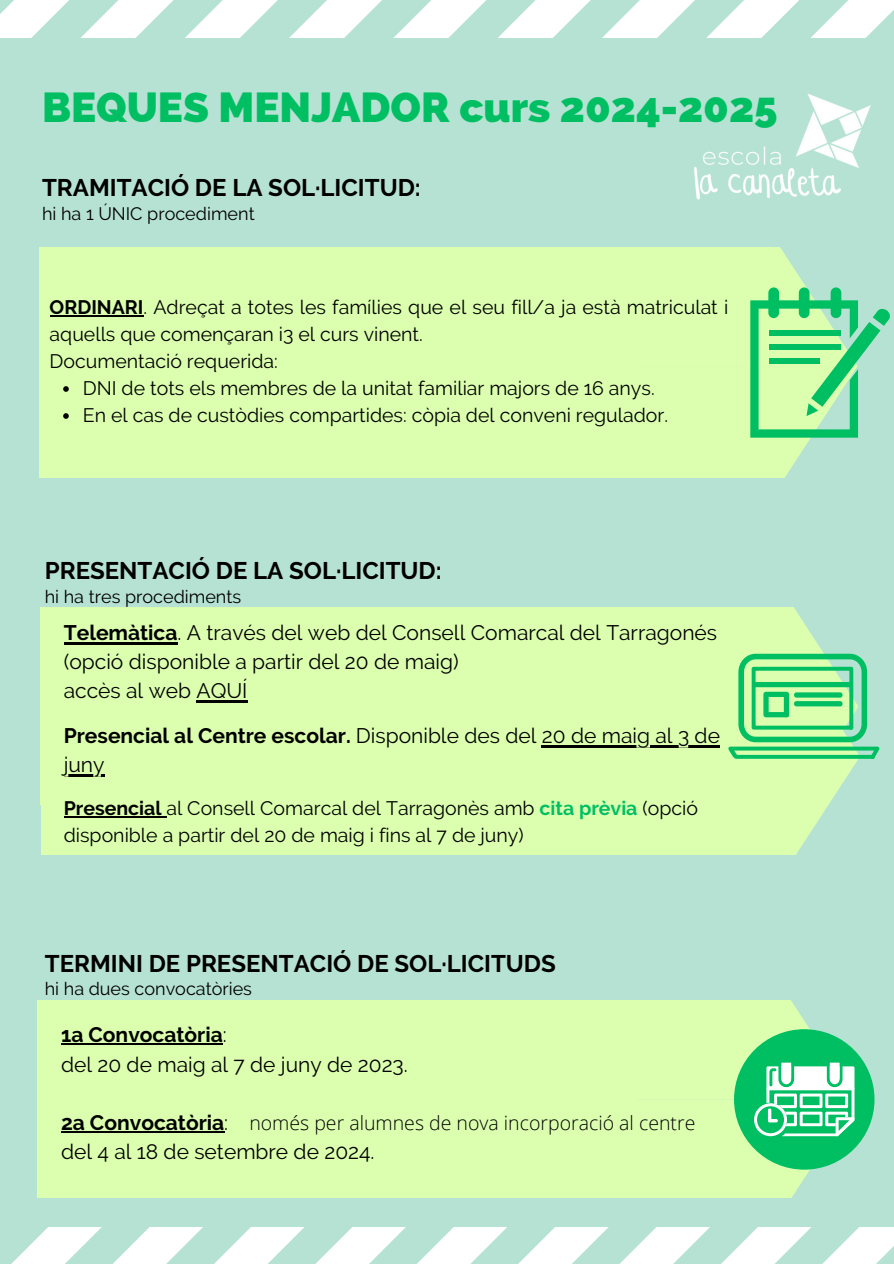
<style>
.page{position:relative;width:894px;height:1264px;background:#fff}
.page>*{position:absolute;margin:0;border:0;box-sizing:border-box;transform-origin:0 0}
.t1{font:800 42px "Raleway";color:#00bf63}
.t2{font:700 24px "Raleway";color:#000}
.t3{font:21px/29px "Raleway";color:#000}
.t4{font:700 21px "Raleway";color:#000}
.t5{font:19.5px/27px "Raleway";color:#000}
.t6{font:300 19.5px "Open Sans";color:#000}
.t7{font:18px "Raleway";color:#000}
.s1{font-weight:700}
.s2{font-weight:700;color:#00bf63}
.s3{font-weight:400}
</style>
<div class="page">
<div style="left:0;top:0;width:893px;height:1263px;background:#b6e2d3"></div>
<div style="left:37px;top:1000px;width:599px;height:197px;background:#dcffaf"></div>
<div style="left:40px;top:607px;width:599px;height:197px;background:#dcffaf"></div>
<div style="left:39px;top:247px;width:599px;height:230px;background:#dcffaf"></div>
<svg style="left:0;top:0;width:893px;height:37px"></svg>
<svg style="left:12px;top:1227px;width:881px;height:36px"></svg>
<img style="left:694px;top:93px;width:177px;height:107px">
<svg style="left:638px;top:247px;width:252px;height:230px"></svg>
<div style="left:733px;top:1029px;width:141px;height:140px;background:#00bf63;border-radius:50%"></div>
<svg style="left:636px;top:1000px;width:219px;height:197px"></svg>
<hr style="left:50px;top:315px;width:93px;height:1px;background:#000">
<svg style="left:63px;top:386px;width:6px;height:6px"></svg>
<svg style="left:63px;top:413px;width:6px;height:6px"></svg>
<div style="left:42px;top:657px;width:599px;height:197px;background:#dcffaf"></div>
<svg style="left:636px;top:607px;width:242px;height:247px"></svg>
<hr style="left:64px;top:642px;width:113px;height:2px;background:#000">
<hr style="left:196px;top:700px;width:51px;height:2px;background:#000">
<hr style="left:541px;top:745px;width:178px;height:2px;background:#000">
<hr style="left:64px;top:774px;width:41px;height:2px;background:#000">
<hr style="left:64px;top:816px;width:102px;height:1px;background:#000">
<hr style="left:61px;top:1043px;width:162px;height:1px;background:#000">
<hr style="left:61px;top:1131px;width:163px;height:1px;background:#000">
<p class="t1" style="left:42px;top:82px;width:737px">BEQUES MENJADOR curs 2024-2025</p>
<p class="t2" style="left:42px;top:173px;width:380px">TRAMITACIÓ DE LA SOL·LICITUD:</p>
<p class="t7" style="left:42px;top:203px;width:214px">hi ha 1 ÚNIC procediment</p>
<p class="t5" style="left:50px;top:294px;width:680px"><span class="s1">ORDINARI</span>. Adreçat a totes les famílies que el seu fill/a ja està matriculat i aquells que començaran i3 el curs vinent.</p>
<h1 class="t5" style="left:50px;top:348px;width:230px">Documentació requerida:</h1>
<h2 class="t5" style="left:83px;top:375px;width:573px">DNI de tots els membres de la unitat familiar majors de 16 anys.</h2>
<p class="t5" style="left:83px;top:402px;width:586px">En el cas de custòdies compartides: còpia del conveni regulador.</p>
<h2 class="t2" style="left:45px;top:556px;width:398px">PRESENTACIÓ DE LA SOL·LICITUD:</h2>
<h2 class="t7" style="left:45px;top:586px;width:198px">hi ha tres procediments</h2>
<p class="t3" style="left:64px;top:618px;width:654px"><span class="s1">Telemàtica</span>. A través del web del Consell Comarcal del Tarragonés (opció disponible a partir del 20 de maig)</p>
<p class="t3" style="left:64px;top:676px;width:185px">accès al web AQUÍ</p>
<p class="t3" style="left:64px;top:721px;width:657px"><span class="s1">Presencial al Centre escolar.</span> Disponible des del 20 de maig al 3 de</p>
<p class="t3" style="left:64px;top:750px;width:42px">juny</p>
<p class="t5" style="left:64px;top:794px;width:635px"><span class="s1">Presencial</span> al Consell Comarcal del Tarragonès amb <span class="s2">cita prèvia</span> (opció</p>
<h2 class="t5" style="left:64px;top:821px;width:461px">disponible a partir del 20 de maig i fins al 7 de juny)</h2>
<p class="t2" style="left:45px;top:949px;width:512px">TERMINI DE PRESENTACIÓ DE SOL·LICITUDS</p>
<p class="t7" style="left:45px;top:978px;width:209px">hi ha dues convocatòries</p>
<p class="t4" style="left:61px;top:1022px;width:167px">1a Convocatòria<span class="s3">:</span></p>
<p class="t3" style="left:61px;top:1049px;width:348px">del 20 de maig al 7 de juny de 2023.</p>
<p class="t4" style="left:61px;top:1110px;width:169px">2a Convocatòria<span class="s3">:</span></p>
<p class="t3" style="left:61px;top:1137px;width:315px">del 4 al 18 de setembre de 2024.</p>
<p class="t6" style="left:249px;top:1109px;width:447px">només per alumnes de nova incorporació al centre</p>
</div>
